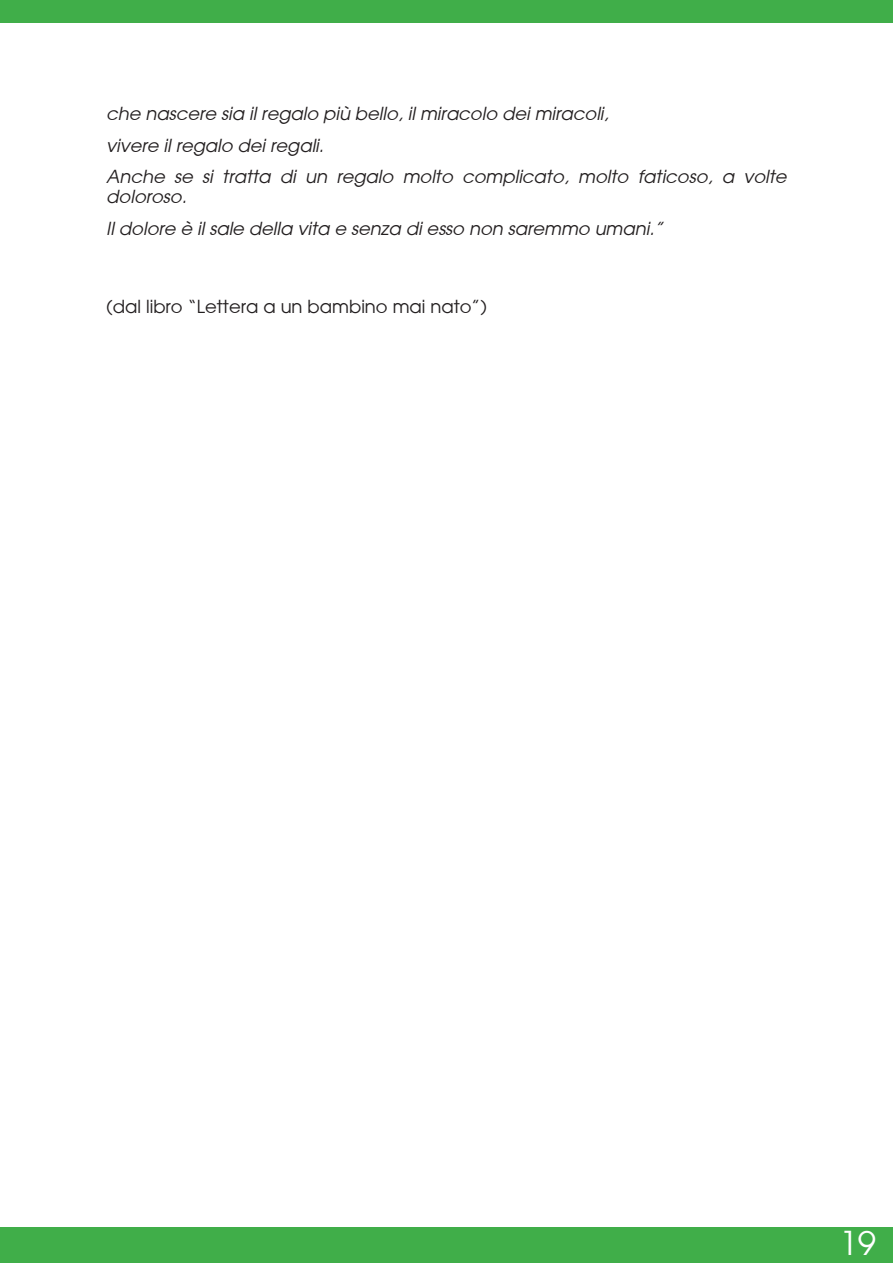
<style>
.page{position:relative;width:893px;height:1263px;background:#fff}
.page>*{position:absolute;margin:0;border:0;box-sizing:border-box;transform-origin:0 0}
.t1{font:33px "Avant Garde";color:#fff}
.Paragrafo_elenco{font:italic 18px/19.8px "Avant Garde";color:#231f20}
.Paragrafo_elenco-2{font:18px "Avant Garde";color:#231f20}
</style>
<div class="page">
<div style="left:0;top:0;width:893px;height:23px;background:#40ae49"></div>
<div style="left:0;top:1227px;width:893px;height:36px;background:#40ae49"></div>
<p class="Paragrafo_elenco" style="left:106px;top:103px;width:504px">che nascere sia il regalo più bello, il miracolo dei miracoli,</p>
<p class="Paragrafo_elenco" style="left:106px;top:135px;width:219px">vivere il regalo dei regali.</p>
<p class="Paragrafo_elenco" style="left:106px;top:167px;width:682px">Anche se si tratta di un regalo molto complicato, molto faticoso, a volte doloroso.</p>
<p class="Paragrafo_elenco" style="left:106px;top:218px;width:558px">Il dolore è il sale della vita e senza di esso non saremmo umani.”</p>
<p class="Paragrafo_elenco-2" style="left:106px;top:295px;width:382px">(dal libro “Lettera a un bambino mai nato”)</p>
<h1 class="t1" style="left:839px;top:1222px;width:38px">19</h1>
</div>
